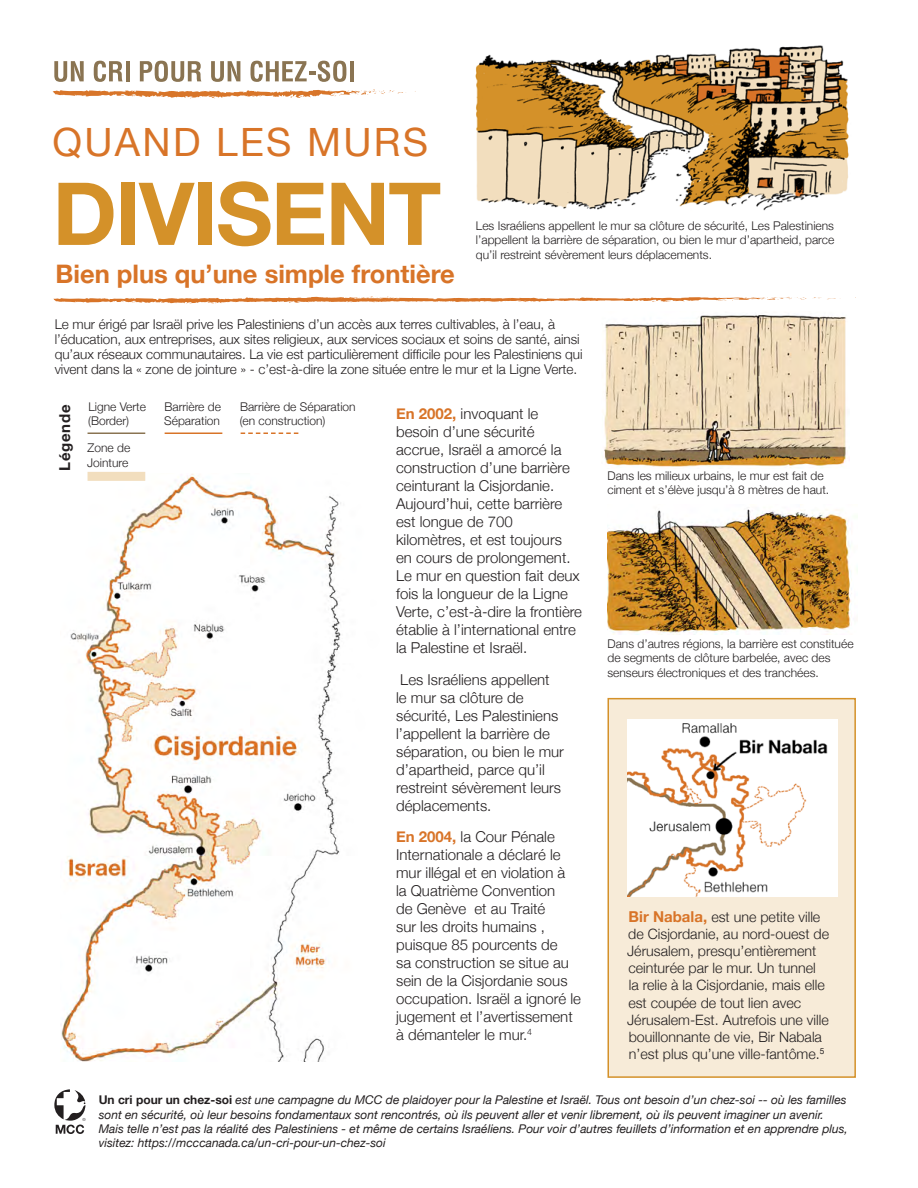
<style>
.page{position:relative;width:918px;height:1188px;background:#fff}
.page>*{position:absolute;margin:0;border:0;box-sizing:border-box;transform-origin:0 0}
.t1{font:700 87px "Helvetica Neue";letter-spacing:-.02em;color:#d49129}
.t2{font:39px "Helvetica Neue";letter-spacing:.06em;color:#d87428}
.t3{font:700 25.5px "Helvetica Neue";color:#d87428}
.t4{font:300 15px/18px "Helvetica Neue";color:#231f20}
.t5{font:700 15px "Helvetica Neue";letter-spacing:.05em;color:#231f20}
.t6{font:300 14.25px/17.1px "Helvetica Neue";color:#231f20}
.t7{font:300 13.5px/15px "Helvetica Neue";letter-spacing:-.005em;color:#231f20}
.t8{font:300 12px/14.4px "Helvetica Neue";color:#231f20}
.t9{font:italic 12px/14.4px "Helvetica Neue";color:#231f20}
.s1{font-weight:700;color:#d87428}
.s2{font-weight:700;font-size:15px;color:#d87428}
.s3{font-weight:700;font-style:normal}
</style>
<div class="page">
<img style="left:61px;top:473px;width:280px;height:588px">
<svg style="left:54px;top:1089px;width:32px;height:45px"></svg>
<img style="left:475px;top:45px;width:374px;height:166px">
<svg style="left:53px;top:296px;width:788px;height:8px"></svg>
<div style="left:608px;top:698px;width:248px;height:380px;background:#f7ebd8;border:2px solid #d49129"></div>
<img style="left:628px;top:720px;width:210px;height:177px">
<hr style="left:88px;top:433px;width:57px;height:1px;background:#8a7452">
<div style="left:88px;top:472px;width:57px;height:9px;background:#f2debe"></div>
<hr style="left:165px;top:433px;width:57px;height:1px;background:#d87428">
<svg style="left:241px;top:433px;width:57px;height:1px"></svg>
<img style="left:608px;top:509px;width:244px;height:125px">
<img style="left:604px;top:315px;width:246px;height:153px">
<svg style="left:52px;top:89px;width:354px;height:9px"></svg>
<svg style="left:54px;top:61px;width:30px;height:21px"></svg>
<svg style="left:94px;top:61px;width:29px;height:21px"></svg>
<hr style="left:126px;top:61px;width:3px;height:20px;background:#8a7452">
<svg style="left:140px;top:61px;width:61px;height:21px"></svg>
<svg style="left:211px;top:61px;width:29px;height:21px"></svg>
<svg style="left:251px;top:61px;width:95px;height:21px"></svg>
<hr style="left:350px;top:61px;width:4px;height:20px;background:#8a7452">
<h2 class="t2" style="left:53px;top:119px;width:377px">QUAND LES MURS</h2>
<h1 class="t1" style="left:53px;top:160px;width:390px">DIVISENT</h1>
<h3 class="t3" style="left:56px;top:259px;width:401px">Bien plus qu’une simple frontière</h3>
<p class="t8" style="left:476px;top:218px;width:360px;text-align:justify">Les Israéliens appellent le mur sa clôture de sécurité, Les Palestiniens l’appellent la barrière de séparation, ou bien le mur d’apartheid, parce qu’il restreint sévèrement leurs déplacements.</p>
<p class="t7" style="left:55px;top:316px;width:529px">Le mur érigé par Israël prive les Palestiniens d’un accès aux terres cultivables, à l’eau, à l’éducation, aux entreprises, aux sites religieux, aux services sociaux et soins de santé, ainsi qu’aux réseaux communautaires. La vie est particulièrement difficile pour les Palestiniens qui vivent dans la « zone de jointure » - c’est-à-dire la zone située entre le mur et la Ligne Verte.</p>
<p class="t5" style="left:56px;top:471px;width:68px;rotate:-90deg">Légende</p>
<p class="t8" style="left:88px;top:399px;width:59px">Ligne Verte (Border)</p>
<p class="t8" style="left:88px;top:441px;width:44px">Zone de</p>
<p class="t8" style="left:87px;top:455px;width:43px">Jointure</p>
<p class="t8" style="left:164px;top:399px;width:58px">Barrière de<br>Séparation</p>
<p class="t8" style="left:240px;top:399px;width:117px">Barrière de Séparation (en construction)</p>
<p class="t4" style="left:396px;top:405px;width:187px"><span class="s1">En 2002,</span> invoquant le besoin d’une sécurité accrue, Israël a amorcé la construction d’une barrière ceinturant la Cisjordanie.<br>Aujourd’hui, cette barrière est longue de 700 kilomètres, et est toujours<br>en cours de prolongement.<br>Le mur en question fait deux fois la longueur de la Ligne<br>Verte, c’est-à-dire la frontière établie à l’international entre la Palestine et Israël.</p>
<p class="t4" style="left:396px;top:670px;width:169px">Les Israéliens appellent<br>le mur sa clôture de sécurité, Les Palestiniens l’appellent la barrière de séparation, ou bien le mur d’apartheid, parce qu’il restreint sévèrement leurs déplacements.</p>
<p class="t4" style="left:396px;top:828px;width:186px"><span class="s1">En 2004,</span> la Cour Pénale<br>Internationale a déclaré le mur illégal et en violation à<br>la Quatrième Convention<br>de Genève et au Traité<br>sur les droits humains , puisque 85 pourcents de<br>sa construction se situe au sein de la Cisjordanie sous occupation. Israël a ignoré le jugement et l’avertissement à démanteler le mur.<sup>4</sup></p>
<p class="t8" style="left:608px;top:468px;width:223px">Dans les milieux urbains, le mur est fait de ciment et s’élève jusqu’à 8 mètres de haut.</p>
<p class="t8" style="left:607px;top:636px;width:248px">Dans d’autres régions, la barrière est constituée de segments de clôture barbelée, avec des senseurs électroniques et des tranchées.</p>
<p class="t6" style="left:627px;top:908px;width:203px"><span class="s2">Bir Nabala,</span> est une petite ville de Cisjordanie, au nord-ouest de<br>Jérusalem, presqu’entièrement ceinturée par le mur. Un tunnel<br>la relie à la Cisjordanie, mais elle est coupée de tout lien avec<br>Jérusalem-Est. Autrefois une ville bouillonnante de vie, Bir Nabala n’est plus qu’une ville-fantôme.<sup>5</sup></p>
<p class="t9" style="left:99px;top:1092px;width:751px"><span class="s3">Un cri pour un chez-soi</span> est une campagne du MCC de plaidoyer pour la Palestine et Israël. Tous ont besoin d’un chez-soi -- où les familles sont en sécurité, où leur besoins fondamentaux sont rencontrés, où ils peuvent aller et venir librement, où ils peuvent imaginer un avenir.<br>Mais telle n’est pas la réalité des Palestiniens - et même de certains Israéliens. Pour voir d’autres feuillets d’information et en apprendre plus, visitez: https://mcccanada.ca/un-cri-pour-un-chez-soi</p>
</div>
